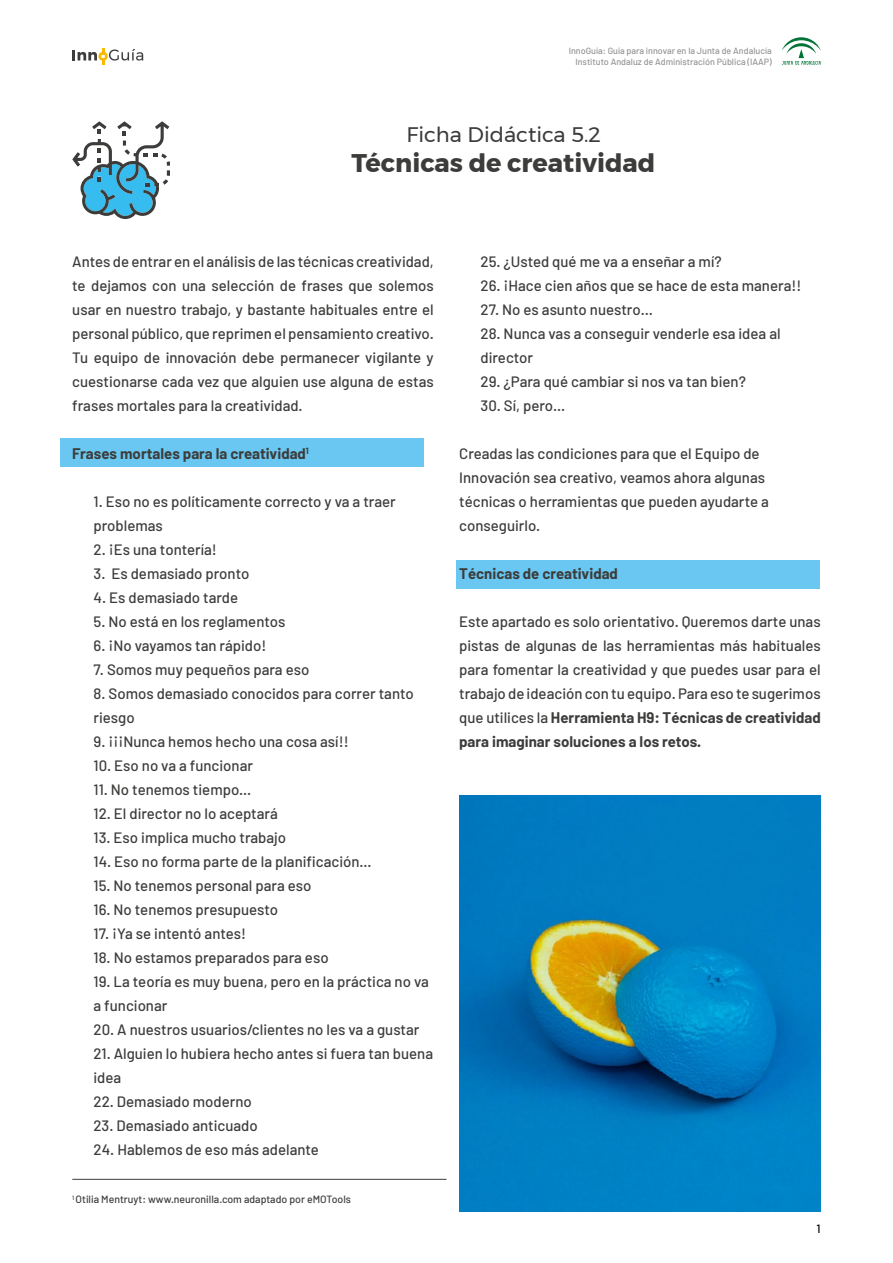
<style>
.page{position:relative;width:893px;height:1263px;background:#fff}
.page>*{position:absolute;margin:0;border:0;box-sizing:border-box;transform-origin:0 0}
.t1{font:700 25.5px "Montserrat";color:#3c3c3b}
.t2{font:21px "Montserrat";color:#3c3c3b}
.t3{font:500 15px/24px "Barlow";color:#3c3c3b}
.t4{font:700 15px "Barlow";color:#3c3c3b}
.t5{font:500 12px "Barlow";color:#000}
.t6{font:500 10.5px "Barlow";color:#3c3c3b}
.t7{font:500 9px/10.8px "Barlow";color:#949494;text-align:right}
.s1{font-weight:700}
</style>
<div class="page">
<svg style="left:72px;top:48px;width:71px;height:17px"></svg>
<svg style="left:782px;top:37px;width:39px;height:28px"></svg>
<svg style="left:72px;top:121px;width:98px;height:98px"></svg>
<div style="left:456px;top:561px;width:364px;height:28px;background:#6ac7f1"></div>
<div style="left:60px;top:438px;width:364px;height:29px;background:#6ac7f1"></div>
<img style="left:459px;top:795px;width:362px;height:417px">
<hr style="left:72px;top:1179px;width:374px;height:1px;background:#3c3c3b">
<p class="t7" style="left:569px;top:45px;width:205px">InnoGuía: Guía para innovar en la Junta de Andalucía<br>Instituto Andaluz de Administración Pública (IAAP)</p>
<h2 class="t2" style="left:406px;top:119px;width:196px">Ficha Didáctica 5.2</h2>
<h1 class="t1" style="left:351px;top:143px;width:305px">Técnicas de creatividad</h1>
<p class="t3" style="left:72px;top:249px;width:363px;text-align:justify">Antes de entrar en el análisis de las técnicas creatividad, te dejamos con una selección de frases que solemos usar en nuestro trabajo, y bastante habituales entre el personal público, que reprimen el pensamiento creativo.<br>Tu equipo de innovación debe permanecer vigilante y cuestionarse cada vez que alguien use alguna de estas frases mortales para la creatividad.</p>
<p class="t4" style="left:72px;top:444px;width:238px">Frases mortales para la creatividad<sup>1</sup></p>
<p class="t3" style="left:94px;top:489px;width:304px">1. Eso no es políticamente correcto y va a traer problemas</p>
<p class="t3" style="left:94px;top:537px;width:125px">2. ¡Es una tontería!</p>
<p class="t3" style="left:94px;top:561px;width:157px">3. Es demasiado pronto</p>
<p class="t3" style="left:94px;top:585px;width:146px">4. Es demasiado tarde</p>
<p class="t3" style="left:94px;top:609px;width:193px">5. No está en los reglamentos</p>
<p class="t3" style="left:94px;top:633px;width:174px">6. ¡No vayamos tan rápido!</p>
<p class="t3" style="left:94px;top:657px;width:217px">7. Somos muy pequeños para eso</p>
<p class="t3" style="left:94px;top:681px;width:322px">8. Somos demasiado conocidos para correr tanto riesgo</p>
<p class="t3" style="left:94px;top:729px;width:257px">9. ¡¡¡Nunca hemos hecho una cosa así!!</p>
<p class="t3" style="left:94px;top:753px;width:161px">10. Eso no va a funcionar</p>
<p class="t3" style="left:94px;top:777px;width:159px">11. No tenemos tiempo...</p>
<p class="t3" style="left:94px;top:801px;width:186px">12. El director no lo aceptará</p>
<p class="t3" style="left:94px;top:825px;width:194px">13. Eso implica mucho trabajo</p>
<p class="t3" style="left:94px;top:849px;width:280px">14. Eso no forma parte de la planificación...</p>
<p class="t3" style="left:94px;top:873px;width:220px">15. No tenemos personal para eso</p>
<p class="t3" style="left:94px;top:897px;width:186px">16. No tenemos presupuesto</p>
<p class="t3" style="left:94px;top:921px;width:154px">17. ¡Ya se intentó antes!</p>
<p class="t3" style="left:94px;top:945px;width:237px">18. No estamos preparados para eso</p>
<p class="t3" style="left:94px;top:969px;width:337px">19. La teoría es muy buena, pero en la práctica no va a funcionar</p>
<p class="t3" style="left:94px;top:1017px;width:327px">20. A nuestros usuarios/clientes no les va a gustar</p>
<p class="t3" style="left:94px;top:1041px;width:341px">21. Alguien lo hubiera hecho antes si fuera tan buena idea</p>
<p class="t3" style="left:94px;top:1089px;width:160px">22. Demasiado moderno</p>
<p class="t3" style="left:94px;top:1113px;width:166px">23. Demasiado anticuado</p>
<p class="t3" style="left:94px;top:1137px;width:227px">24. Hablemos de eso más adelante</p>
<p class="t6" style="left:72px;top:1193px;width:280px"><sup>1</sup> Otilia Mentruyt: www.neuronilla.com adaptado por eMOTools</p>
<p class="t3" style="left:480px;top:249px;width:243px">25. ¿Usted qué me va a enseñar a mí?</p>
<p class="t3" style="left:480px;top:273px;width:322px">26. ¡Hace cien años que se hace de esta manera!!</p>
<p class="t3" style="left:480px;top:297px;width:174px">27. No es asunto nuestro…</p>
<p class="t3" style="left:480px;top:321px;width:302px">28. Nunca vas a conseguir venderle esa idea al director</p>
<p class="t3" style="left:480px;top:369px;width:267px">29. ¿Para qué cambiar si nos va tan bien?</p>
<p class="t3" style="left:480px;top:393px;width:86px">30. Sí, pero...</p>
<p class="t3" style="left:459px;top:441px;width:311px">Creadas las condiciones para que el Equipo de Innovación sea creativo, veamos ahora algunas técnicas o herramientas que pueden ayudarte a conseguirlo.</p>
<p class="t4" style="left:459px;top:564px;width:160px">Técnicas de creatividad</p>
<p class="t3" style="left:459px;top:609px;width:363px;text-align:justify">Este apartado es solo orientativo. Queremos darte unas pistas de algunas de las herramientas más habituales para fomentar la creatividad y que puedes usar para el trabajo de ideación con tu equipo. Para eso te sugerimos que utilices la <span class="s1">Herramienta H9: Técnicas de creatividad para imaginar soluciones a los retos.</span></p>
<p class="t5" style="left:817px;top:1221px;width:6px">1</p>
</div>
